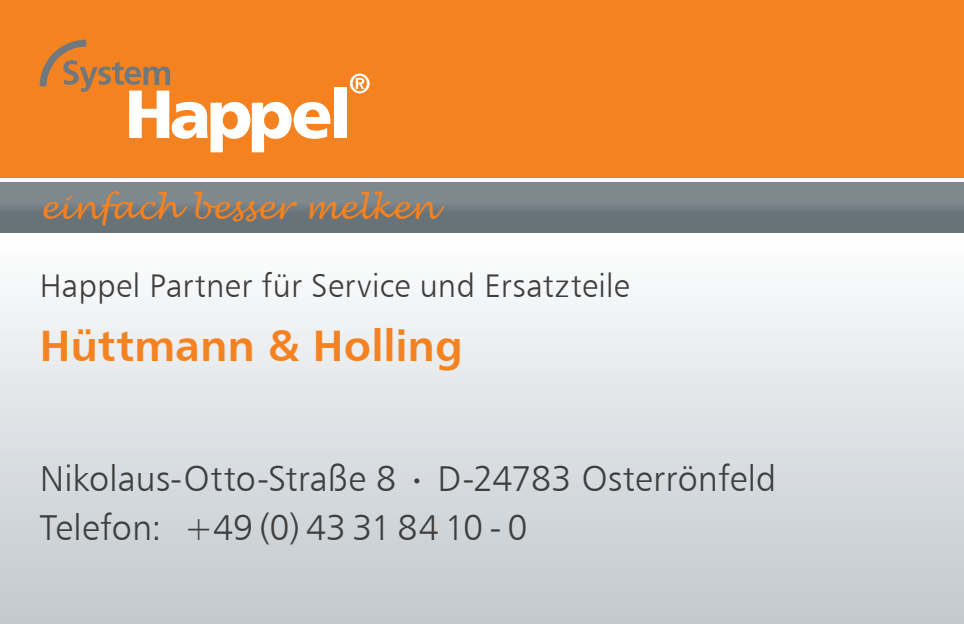
<style>
.page{position:relative;width:964px;height:624px;background:#fff}
.page>*{position:absolute;margin:0;border:0;box-sizing:border-box;transform-origin:0 0}
.t1{font:44px "Humanist 777 BT Bold B";color:#f58220}
.t2{font:36px/48px "Humanist 777 BT Light B";letter-spacing:.005em;color:#3e3e3f}
.t3{font:32.8px "Humanist 777 BT Light B";letter-spacing:.015em;color:#3e3e3f}
.t4{font:italic 32.4px "Lucida Handwriting";letter-spacing:-.005em;color:#f58220}
</style>
<div class="page">
<div style="left:0;top:232px;width:964px;height:392px;background:linear-gradient(to bottom,#fefefe,#c1c8cd)"></div>
<div style="left:0;top:183px;width:964px;height:49px;background:#737e84"></div>
<div style="left:0;top:0;width:964px;height:177px;background:#f58220"></div>
<div style="left:334px;top:87px;width:12px;height:51px;background:#fff"></div>
<svg style="left:40px;top:40px;width:290px;height:112px"></svg>
<svg style="left:350px;top:74px;width:20px;height:19px"></svg>
<svg style="left:414px;top:478px;width:5px;height:5px"></svg>
<p class="t4" style="left:40px;top:188px;width:398px">einfach besser melken</p>
<p class="t3" style="left:40px;top:265px;width:592px">Happel Partner für Service und Ersatzteile</p>
<p class="t1" style="left:40px;top:318px;width:425px">Hüttmann &amp; Holling</p>
<p class="t2" style="left:40px;top:454px;width:738px">Nikolaus-Otto-Straße 8 D-24783 Osterrönfeld<br>Telefon: +49 (0) 43 31 84 10 - 0</p>
</div>
